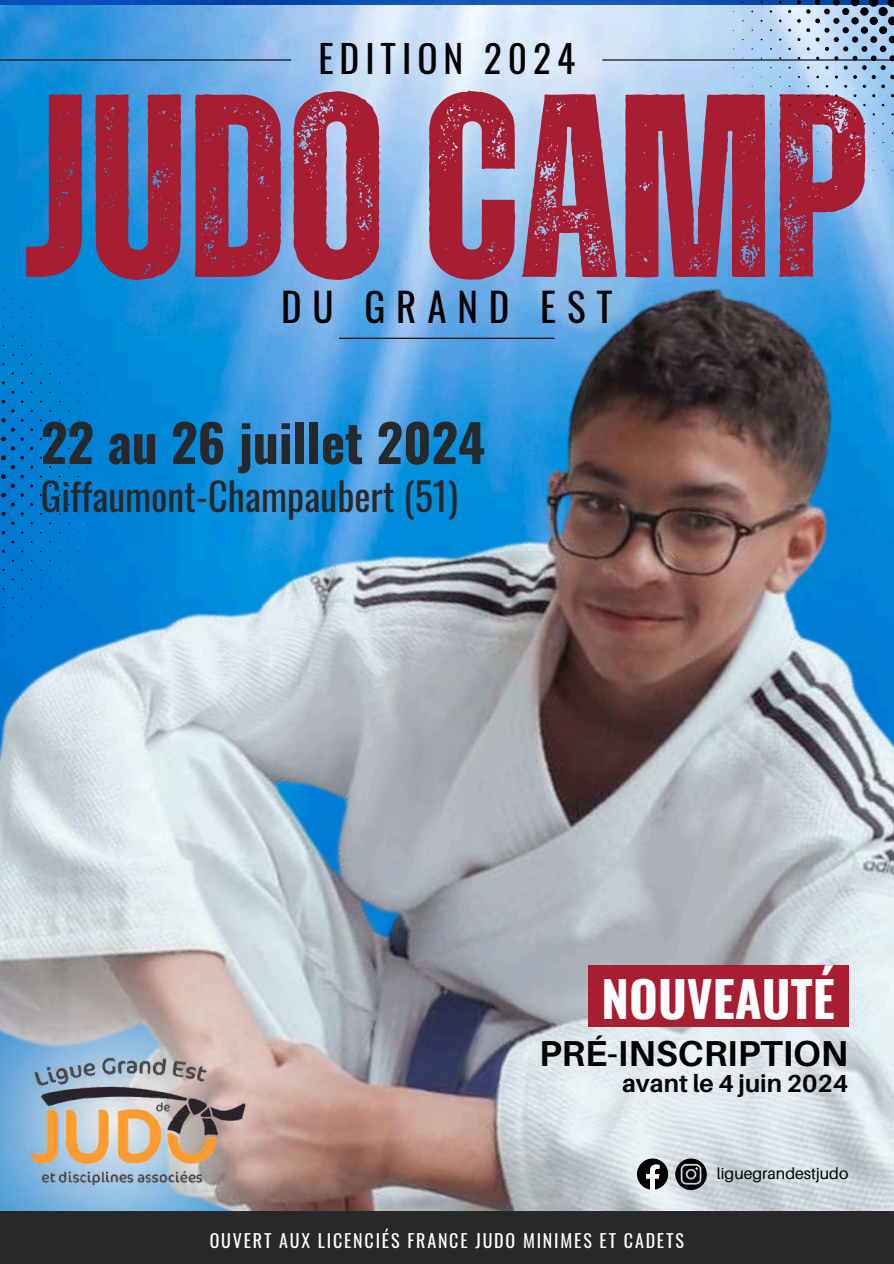
<style>
.page{position:relative;width:894px;height:1264px;background:#fff}
.page>*{position:absolute;margin:0;border:0;box-sizing:border-box;transform-origin:0 0}
.t1{font:700 260.7px "Zuume Rough";color:#a71d31}
.t2{font:700 51.6px "Oswald";color:#26282a}
.t3{font:700 49.2px "Oswald";color:#fff}
.t4{font:39px "Oswald";letter-spacing:.28em;color:#000}
.t5{font:38.25px "Oswald";color:#26282a}
.t6{font:37.5px "Oswald";letter-spacing:.16em;color:#000}
.t7{font:700 36px "Aileron";color:#000}
.t8{font:700 24.6px "Aileron";color:#000}
.t9{font:18px "Oswald";letter-spacing:.1em;color:#fff}
.t10{font:15.9px "Aileron";color:#000}
</style>
<div class="page">
<img style="left:0;top:6px;width:893px;height:1205px">
<img style="left:0;top:874px;width:361px;height:337px">
<div style="left:0;top:1211px;width:893px;height:52px;background:#26282a"></div>
<hr style="left:602px;top:59px;width:291px;height:2px;background:#000">
<hr style="left:0;top:59px;width:291px;height:2px;background:#000">
<hr style="left:339px;top:338px;width:215px;height:1px;background:#000">
<svg style="left:636px;top:1158px;width:32px;height:31px"></svg>
<svg style="left:675px;top:1158px;width:31px;height:31px"></svg>
<img style="left:13px;top:1031px;width:252px;height:179px">
<div style="left:588px;top:965px;width:260px;height:61px;background:#a71d31"></div>
<svg style="left:787px;top:0;width:106px;height:88px;background:#9bb6d1"></svg>
<svg style="left:1px;top:409px;width:14px;height:13px"></svg>
<svg style="left:1px;top:428px;width:23px;height:78px;background:#0070be"></svg>
<svg style="left:1px;top:512px;width:14px;height:13px"></svg>
<h3 class="t6" style="left:318px;top:30px;width:258px">EDITION 2024</h3>
<h1 class="t1" style="left:25px;top:68px;width:844px">JUDOCAMP</h1>
<h3 class="t4" style="left:281px;top:277px;width:333px">DU GRAND EST</h3>
<h2 class="t2" style="left:41px;top:402px;width:445px">22 au 26 juillet 2024</h2>
<h3 class="t5" style="left:41px;top:467px;width:418px">Giffaumont-Champaubert (51)</h3>
<h3 class="t3" style="left:601px;top:960px;width:234px">NOUVEAUTÉ</h3>
<h3 class="t7" style="left:539px;top:1031px;width:311px">PRÉ-INSCRIPTION</h3>
<h3 class="t8" style="left:622px;top:1067px;width:227px">avant le 4 juin 2024</h3>
<p class="t10" style="left:716px;top:1163px;width:133px">liguegrandestjudo</p>
<p class="t9" style="left:210px;top:1226px;width:475px">OUVERT AUX LICENCIÉS FRANCE JUDO MINIMES ET CADETS</p>
</div>
